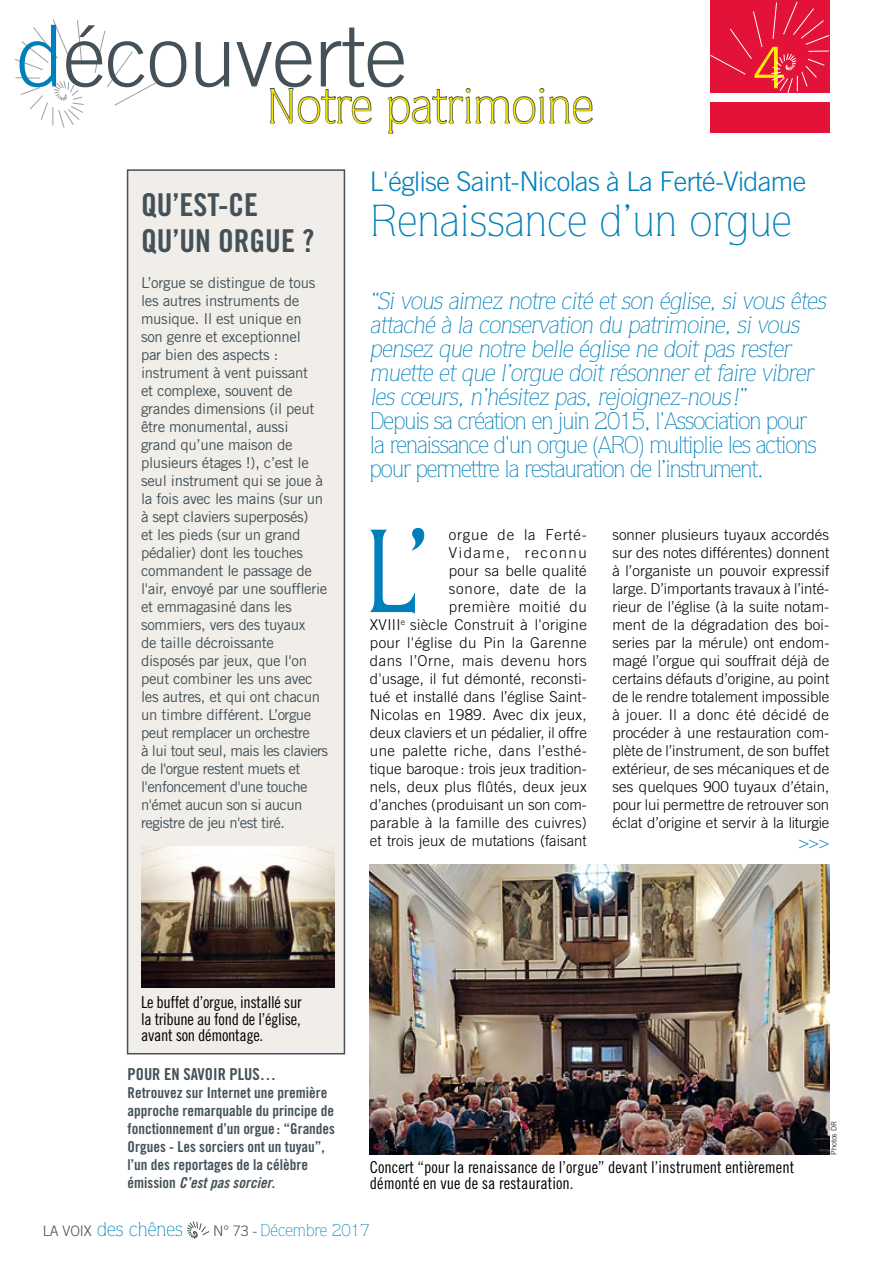
<style>
.page{position:relative;width:893px;height:1263px;background:#fff}
.page>*{position:absolute;margin:0;border:0;box-sizing:border-box;transform-origin:0 0}
.t1{font:119.1px "Quorum";color:#0080ba}
.t2{font:300 85.35px "Trade Gothic";letter-spacing:-.01em;color:#445158}
.t3{font:300 57.45px "Trade Gothic";color:#ffed00}
.t4{font:300 49.2px "Quorum";color:#ffed00}
.t5{font:300 45px "Quorum";color:#0080ba}
.t6{font:31.5px/36px "Trade Gothic Bold Cond Twenty";color:#445158}
.t7{font:300 27px "Trade Gothic";letter-spacing:-.02em;color:#0080ba}
.t8{font:300 24px/24px "Quorum";letter-spacing:-.04em;color:#0080ba}
.t9{font:300 19.8px "Quorum";color:#0080ba}
.t10{font:18px "Times New Roman";color:#0080ba}
.t11{font:300 16.8px "Quorum";color:#0080ba}
.t12{font:16.5px/16.5px "Trade Gothic Cond Eighteen";color:#000}
.t13{font:16.5px "Trade Gothic Bold Cond Twenty";color:#445158}
.t14{font:300 15px/18px "Trade Gothic";letter-spacing:.015em;color:#000;text-align:right}
.t15{font:15px/18px "Trade Gothic";letter-spacing:-.02em;color:#445158}
.t16{font:15px/18px "Trade Gothic Bold Cond Twenty";color:#445158}
.t17{font:15px "Trade Gothic Bold Cond Twenty Obl";color:#445158}
.t18{font:300 7.5px "Trade Gothic";color:#000}
.s1{color:#0080ba}
.s2{font-family:"Trade Gothic Bold Cond Twenty"}
.s3{font-family:"Trade Gothic";font-size:14.4px;color:#445158}
</style>
<div class="page">
<svg style="left:187px;top:1221px;width:22px;height:17px"></svg>
<svg style="left:94px;top:30px;width:62px;height:76px"></svg>
<svg style="left:77px;top:20px;width:5px;height:44px"></svg>
<svg style="left:15px;top:19px;width:55px;height:51px"></svg>
<svg style="left:15px;top:77px;width:69px;height:51px"></svg>
<div style="left:710px;top:0;width:119px;height:92px;background:#e21239"></div>
<div style="left:710px;top:102px;width:119px;height:31px;background:#e21239"></div>
<svg style="left:710px;top:11px;width:52px;height:64px"></svg>
<svg style="left:773px;top:2px;width:4px;height:37px"></svg>
<svg style="left:783px;top:1px;width:47px;height:44px"></svg>
<svg style="left:771px;top:51px;width:58px;height:42px"></svg>
<svg style="left:269px;top:87px;width:103px;height:146px"></svg>
<svg style="left:388px;top:88px;width:205px;height:46px"></svg>
<img style="left:370px;top:864px;width:459px;height:290px">
<div style="left:128px;top:170px;width:216px;height:884px;background:#f1eeea"></div>
<div style="left:127px;top:169px;width:218px;height:885px;border:2px solid #445158"></div>
<img style="left:141px;top:846px;width:193px;height:142px">
<h2 class="t2" style="left:16px;top:5px;width:392px"><span class="s1">d</span>écouverte</h2>
<h3 class="t4" style="left:267px;top:77px;width:329px">Notre patrimoine</h3>
<h3 class="t3" style="left:754px;top:34px;width:33px">4</h3>
<h3 class="t6" style="left:141px;top:187px;width:175px">QU’EST-CE<br>QU’UN ORGUE ?</h3>
<p class="t15" style="left:141px;top:273px;width:189px">L’orgue se distingue de tous les autres instruments de musique. Il est unique en<br>son genre et exceptionnel<br>par bien des aspects : instrument à vent puissant<br>et complexe, souvent de grandes dimensions (il peut être monumental, aussi<br>grand qu’une maison de plusieurs étages !), c’est le seul instrument qui se joue à la fois avec les mains (sur un à sept claviers superposés)<br>et les pieds (sur un grand pédalier) dont les touches commandent le passage de l'air, envoyé par une soufflerie et emmagasiné dans les sommiers, vers des tuyaux<br>de taille décroissante disposés par jeux, que l'on peut combiner les uns avec les autres, et qui ont chacun un timbre différent. L’orgue peut remplacer un orchestre<br>à lui tout seul, mais les claviers de l'orgue restent muets et l'enfoncement d'une touche n'émet aucun son si aucun registre de jeu n'est tiré.</p>
<h3 class="t7" style="left:370px;top:166px;width:438px">L'église Saint-Nicolas à La Ferté-Vidame</h3>
<h3 class="t5" style="left:370px;top:195px;width:423px">Renaissance d’un orgue</h3>
<p class="t8" style="left:370px;top:289px;width:461px">“Si vous aimez notre cité et son église, si vous êtes attaché à la conservation du patrimoine, si vous pensez que notre belle église ne doit pas rester muette et que l’orgue doit résonner et faire vibrer les cœurs, n’hésitez pas, rejoignez-nous!”<br>Depuis sa création en juin 2015, l'Association pour<br>la renaissance d'un orgue (ARO) multiplie les actions pour permettre la restauration de l’instrument.</p>
<h1 class="t1" style="left:364px;top:501px;width:69px">L’</h1>
<p class="t14" style="left:370px;top:525px;width:218px">orgue de la Ferté-<br>Vidame, reconnu<br>pour sa belle qualité<br>sonore, date de la<br>première moitié du<br>XVIII<sup>e</sup> siècle Construit à l'origine pour l'église du Pin la Garenne dans l’Orne, mais devenu hors d'usage, il fut démonté, reconsti&shy;tué et installé dans l’église Saint-<br>Nicolas en 1989. Avec dix jeux, deux claviers et un pédalier, il offre une palette riche, dans l’esthé&shy;tique baroque: trois jeux tradition&shy;nels, deux plus flûtés, deux jeux d’anches (produisant un son com&shy;parable à la famille des cuivres) et trois jeux de mutations (faisant</p>
<p class="t14" style="left:612px;top:525px;width:218px;text-align:justify">sonner plusieurs tuyaux accordés sur des notes différentes) donnent à l’organiste un pouvoir expressif large. D’importants travaux à l’inté&shy;rieur de l’église (à la suite notam&shy;ment de la dégradation des boi&shy;series par la mérule) ont endom&shy;magé l’orgue qui souffrait déjà de certains défauts d’origine, au point de le rendre totalement impossible à jouer. Il a donc été décidé de procéder à une restauration com&shy;plète de l’instrument, de son buffet extérieur, de ses mécaniques et de ses quelques 900 tuyaux d’étain, pour lui permettre de retrouver son éclat d’origine et servir à la liturgie</p>
<p class="t10" style="left:799px;top:831px;width:32px">&gt;&gt;&gt;</p>
<p class="t12" style="left:141px;top:994px;width:162px;text-align:justify">Le buffet d’orgue, installé sur la tribune au fond de l’église, avant son démontage.</p>
<p class="t13" style="left:128px;top:1064px;width:150px">POUR EN SAVOIR PLUS…</p>
<p class="t16" style="left:128px;top:1084px;width:209px">Retrouvez sur Internet une première approche remarquable du principe de fonctionnement d’un orgue : “Grandes Orgues - Les sorciers ont un tuyau”, l’un des reportages de la célèbre</p>
<p class="t17" style="left:128px;top:1174px;width:149px"><span class="s2">émission</span> C’est pas sorcier<span class="s2">.</span></p>
<p class="t12" style="left:370px;top:1158px;width:426px">Concert “pour la renaissance de l’orgue” devant l’instrument entièrement démonté en vue de sa restauration.</p>
<p class="t18" style="left:829px;top:1155px;width:35px;rotate:-90deg">Photos DR</p>
<h3 class="t9" style="left:43px;top:1218px;width:142px"><span class="s3">LA VOIX</span> des chênes</h3>
<p class="t11" style="left:213px;top:1221px;width:158px"><span class="s3">N° 73 -</span> Décembre 2017</p>
</div>
